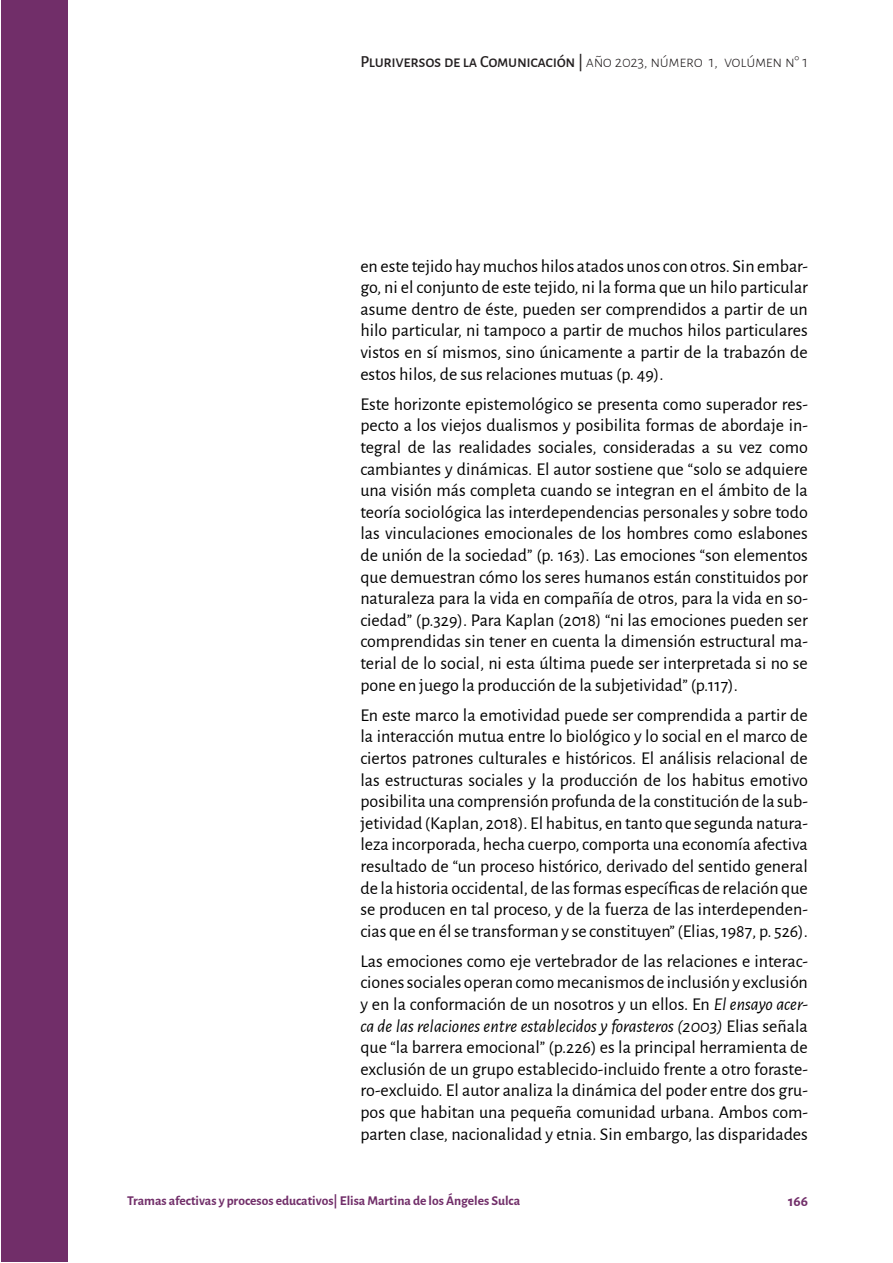
<style>
.page{position:relative;width:893px;height:1263px;background:#fff}
.page>*{position:absolute;margin:0;border:0;box-sizing:border-box;transform-origin:0 0}
.t1{font:18px/21.6px "Alegreya Sans";color:#000;text-align:justify}
.t2{font:500 16.5px "Alegreya Sans SC";letter-spacing:-.02em;color:#231f20}
.t3{font:700 15px "Alegreya Sans";color:#712e69}
.t4{font:700 13.5px "Alegreya Sans";color:#712e69}
.s1{font-weight:300}
.s2{font-style:italic}
</style>
<div class="page">
<div style="left:1px;top:1px;width:66px;height:1261px;background:#712e69"></div>
<p class="t2" style="left:360px;top:50px;width:449px">Pluriversos de la Comunicación | <span class="s1">año 2023, número 1, volúmen n° 1</span></p>
<p class="t1" style="left:360px;top:254px;width:449px">en este tejido hay muchos hilos atados unos con otros. Sin embar&shy;go, ni el conjunto de este tejido, ni la forma que un hilo particular asume dentro de éste, pueden ser comprendidos a partir de un hilo particular, ni tampoco a partir de muchos hilos particulares vistos en sí mismos, sino únicamente a partir de la trabazón de estos hilos, de sus relaciones mutuas (p. 49).</p>
<p class="t1" style="left:360px;top:392px;width:449px">Este horizonte epistemológico se presenta como superador res&shy;pecto a los viejos dualismos y posibilita formas de abordaje in&shy;tegral de las realidades sociales, consideradas a su vez como cambiantes y dinámicas. El autor sostiene que “solo se adquiere una visión más completa cuando se integran en el ámbito de la teoría sociológica las interdependencias personales y sobre todo las vinculaciones emocionales de los hombres como eslabones de unión de la sociedad” (p. 163). Las emociones “son elementos que demuestran cómo los seres humanos están constituidos por naturaleza para la vida en compañía de otros, para la vida en so&shy;ciedad” (p.329). Para Kaplan (2018) “ni las emociones pueden ser comprendidas sin tener en cuenta la dimensión estructural ma&shy;terial de lo social, ni esta última puede ser interpretada si no se pone en juego la producción de la subjetividad” (p.117).</p>
<p class="t1" style="left:360px;top:703px;width:449px">En este marco la emotividad puede ser comprendida a partir de la interacción mutua entre lo biológico y lo social en el marco de ciertos patrones culturales e históricos. El análisis relacional de las estructuras sociales y la producción de los habitus emotivo posibilita una comprensión profunda de la constitución de la sub&shy;jetividad (Kaplan, 2018). El habitus, en tanto que segunda natura&shy;leza incorporada, hecha cuerpo, comporta una economía afectiva resultado de “un proceso histórico, derivado del sentido general de la historia occidental, de las formas específicas de relación que se producen en tal proceso, y de la fuerza de las interdependen&shy;cias que en él se transforman y se constituyen” (Elias, 1987, p. 526).</p>
<p class="t1" style="left:360px;top:949px;width:449px">Las emociones como eje vertebrador de las relaciones e interac&shy;ciones sociales operan como mecanismos de inclusión y exclusión y en la conformación de un nosotros y un ellos. En <span class="s2">El ensayo acer&shy;ca de las relaciones entre establecidos y forasteros (2003)</span> Elias señala que “la barrera emocional” (p.226) es la principal herramienta de exclusión de un grupo establecido-incluido frente a otro foraste&shy;ro-excluido. El autor analiza la dinámica del poder entre dos gru&shy;pos que habitan una pequeña comunidad urbana. Ambos com&shy;parten clase, nacionalidad y etnia. Sin embargo, las disparidades</p>
<p class="t4" style="left:127px;top:1191px;width:394px">Tramas afectivas y procesos educativos| Elisa Martina de los Ángeles Sulca</p>
<p class="t3" style="left:788px;top:1190px;width:21px">166</p>
</div>
